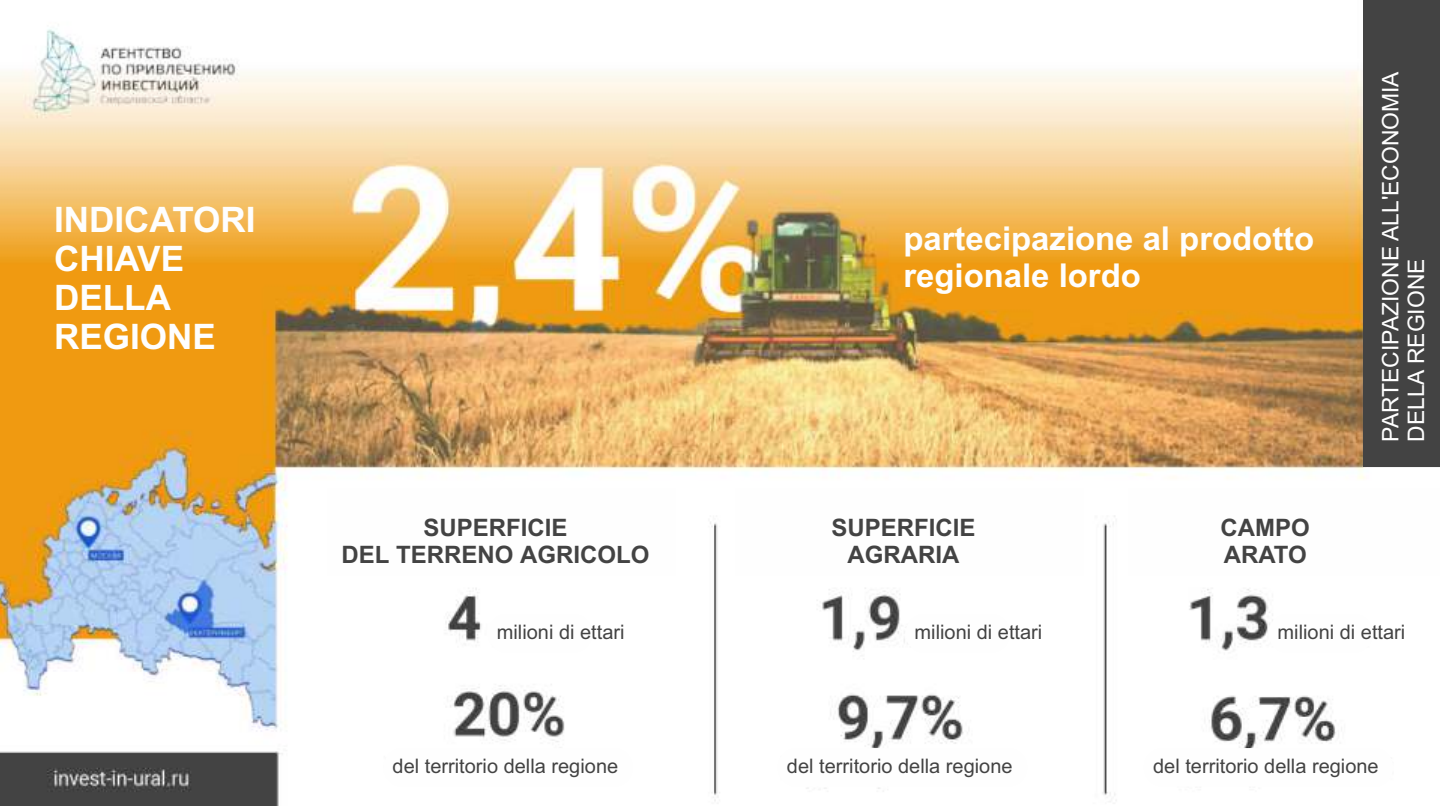
<style>
.page{position:relative;width:1440px;height:806px;background:#fff}
.page>*{position:absolute;margin:0;border:0;box-sizing:border-box;transform-origin:0 0}
.t1{font:700 35px/39.2px "Arial";color:#fefefe}
.t2{font:700 32.8px/36.8px "Arial";color:#fefefe}
.t3{font:700 24px/26.8px "Arial";color:#434343;text-align:center}
.t4{font:22.8px/25.6px "Arial";color:#fefefe}
.t5{font:20px "Arial";color:#434343}
</style>
<div class="page">
<img style="left:0;top:0;width:1440px;height:805px">
<div style="left:1364px;top:0;width:76px;height:466px;background:#434343"></div>
<div style="left:327px;top:488px;width:348px;height:87px;background:#fefefe"></div>
<div style="left:735px;top:488px;width:348px;height:87px;background:#fefefe"></div>
<div style="left:1128px;top:488px;width:312px;height:87px;background:#fefefe"></div>
<div style="left:488px;top:613px;width:104px;height:39px;background:#fefefe;border-radius:19px"></div>
<div style="left:905px;top:613px;width:105px;height:39px;background:#fefefe;border-radius:19px"></div>
<div style="left:1268px;top:613px;width:105px;height:39px;background:#fefefe;border-radius:19px"></div>
<div style="left:383px;top:747px;width:250px;height:39px;background:#fefefe;border-radius:19px"></div>
<div style="left:778px;top:747px;width:249px;height:39px;background:#fefefe;border-radius:19px"></div>
<div style="left:1144px;top:747px;width:249px;height:39px;background:#fefefe;border-radius:19px"></div>
<h1 class="t1" style="left:54px;top:203px;width:203px">INDICATORI<br>CHIAVE<br>DELLA<br>REGIONE</h1>
<h2 class="t2" style="left:903px;top:223px;width:412px">partecipazione al prodotto regionale lordo</h2>
<p class="t3" style="left:341px;top:516px;width:310px">SUPERFICIE<br>DEL TERRENO AGRICOLO</p>
<p class="t3" style="left:831px;top:516px;width:146px">SUPERFICIE<br>AGRARIA</p>
<p class="t3" style="left:1221px;top:516px;width:91px;text-align:left">CAMPO<br>ARATO</p>
<p class="t4" style="left:1380px;top:441px;width:371px;rotate:-90deg">PARTECIPAZIONE ALL'ECONOMIA<br>DELLA REGIONE</p>
<p class="t5" style="left:497px;top:624px;width:129px">milioni di ettari</p>
<p class="t5" style="left:915px;top:624px;width:129px">milioni di ettari</p>
<p class="t5" style="left:1278px;top:624px;width:129px">milioni di ettari</p>
<p class="t5" style="left:393px;top:758px;width:227px">del territorio della regione</p>
<p class="t5" style="left:787px;top:758px;width:227px">del territorio della regione</p>
<p class="t5" style="left:1153px;top:758px;width:227px">del territorio della regione</p>
</div>
